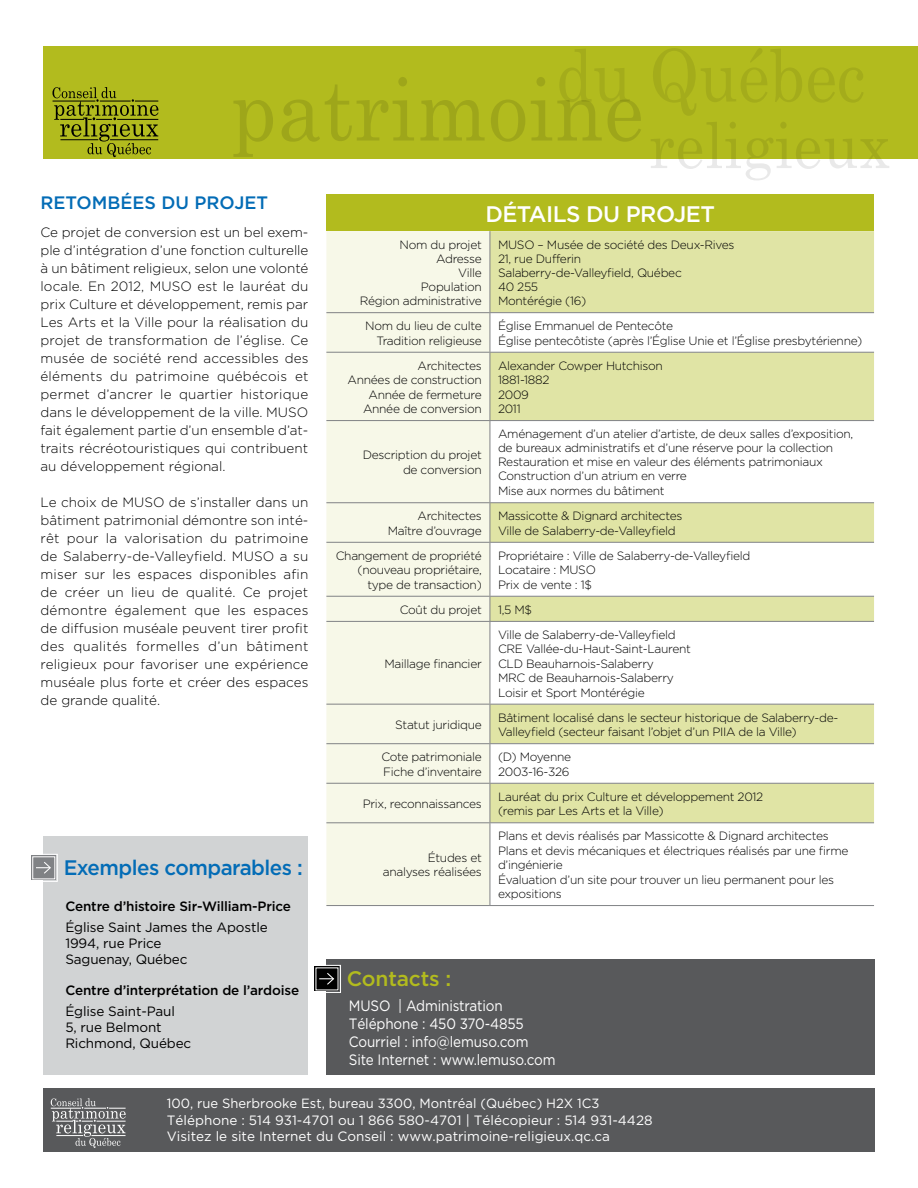
<style>
.page{position:relative;width:918px;height:1188px;background:#fff}
.page>*{position:absolute;margin:0;border:0;box-sizing:border-box;transform-origin:0 0}
.t1{font:500 22.5px "Gotham";letter-spacing:-.04em;color:#fff}
.t2{font:500 21px "Gotham";letter-spacing:-.025em;color:#036cb6}
.t3{font:500 21px "Gotham";letter-spacing:-.01em;color:#b2bb1e}
.t4{font:500 18px "Gotham";color:#036cb6}
.t5{font:15px/18px "Gotham";letter-spacing:-.01em;color:#fff;scale:.9 1}
.t6{font:300 13.5px/18px "Gotham";color:#000;text-align:justify}
.t7{font:13.5px/16.2px "Gotham";color:#fff}
.t8{font:13.5px/15.8px "Gotham";letter-spacing:-.01em;color:#000}
.t9{font:500 13.5px "Gotham";letter-spacing:-.01em;color:#000}
.t10{font:13.35px "Gotham";color:#fff}
.t11{font:300 12px/14.4px "Gotham";letter-spacing:-.025em;color:#000}
</style>
<div class="page">
<div style="left:43px;top:46px;width:875px;height:113px;background:#b2bb1e"></div>
<svg style="left:651px;top:122px;width:238px;height:58px"></svg>
<svg style="left:233px;top:100px;width:40px;height:57px"></svg>
<svg style="left:282px;top:77px;width:132px;height:65px"></svg>
<svg style="left:420px;top:100px;width:65px;height:41px"></svg>
<svg style="left:491px;top:100px;width:34px;height:42px"></svg>
<svg style="left:52px;top:87px;width:107px;height:70px"></svg>
<div style="left:327px;top:959px;width:548px;height:116px;background:#58595b"></div>
<div style="left:43px;top:836px;width:265px;height:239px;background:#d1d3d4"></div>
<svg style="left:314px;top:965px;width:27px;height:28px"></svg>
<svg style="left:31px;top:854px;width:27px;height:28px"></svg>
<svg style="left:531px;top:49px;width:110px;height:93px"></svg>
<svg style="left:653px;top:48px;width:149px;height:68px"></svg>
<svg style="left:808px;top:68px;width:55px;height:34px"></svg>
<div style="left:43px;top:1089px;width:832px;height:63px;background:#58595b"></div>
<svg style="left:51px;top:1098px;width:75px;height:50px"></svg>
<div style="left:326px;top:194px;width:548px;height:37px;background:#b2bb1e"></div>
<div style="left:326px;top:231px;width:164px;height:674px;background:#f7f8e8"></div>
<div style="left:491px;top:231px;width:383px;height:81px;background:#e0e4a5"></div>
<svg style="left:491px;top:313px;width:383px;height:511px"></svg>
<hr style="left:490px;top:231px;width:1px;height:81px;background:#808285">
<hr style="left:326px;top:312px;width:164px;height:1px;background:#808285">
<hr style="left:490px;top:312px;width:384px;height:1px;background:#808285">
<hr style="left:490px;top:313px;width:1px;height:39px;background:#808285">
<hr style="left:326px;top:352px;width:164px;height:1px;background:#808285">
<hr style="left:490px;top:352px;width:384px;height:1px;background:#808285">
<hr style="left:490px;top:353px;width:1px;height:67px;background:#808285">
<hr style="left:326px;top:420px;width:164px;height:1px;background:#808285">
<hr style="left:490px;top:420px;width:384px;height:1px;background:#808285">
<hr style="left:490px;top:421px;width:1px;height:81px;background:#808285">
<hr style="left:326px;top:502px;width:164px;height:1px;background:#808285">
<hr style="left:490px;top:502px;width:384px;height:1px;background:#808285">
<hr style="left:490px;top:503px;width:1px;height:39px;background:#808285">
<hr style="left:326px;top:542px;width:164px;height:1px;background:#808285">
<hr style="left:490px;top:542px;width:384px;height:1px;background:#808285">
<hr style="left:490px;top:543px;width:1px;height:53px;background:#808285">
<hr style="left:326px;top:596px;width:164px;height:1px;background:#808285">
<hr style="left:490px;top:596px;width:384px;height:1px;background:#808285">
<svg style="left:490px;top:597px;width:1px;height:24px"></svg>
<hr style="left:326px;top:621px;width:164px;height:1px;background:#808285">
<hr style="left:490px;top:621px;width:384px;height:1px;background:#808285">
<hr style="left:490px;top:622px;width:1px;height:82px;background:#808285">
<hr style="left:326px;top:704px;width:164px;height:1px;background:#808285">
<hr style="left:490px;top:704px;width:384px;height:1px;background:#808285">
<hr style="left:490px;top:705px;width:1px;height:38px;background:#808285">
<hr style="left:326px;top:743px;width:164px;height:1px;background:#808285">
<hr style="left:490px;top:743px;width:384px;height:1px;background:#808285">
<hr style="left:490px;top:744px;width:1px;height:39px;background:#808285">
<hr style="left:326px;top:783px;width:164px;height:1px;background:#808285">
<hr style="left:490px;top:783px;width:384px;height:1px;background:#808285">
<hr style="left:490px;top:784px;width:1px;height:38px;background:#808285">
<hr style="left:326px;top:822px;width:164px;height:1px;background:#808285">
<hr style="left:490px;top:822px;width:384px;height:1px;background:#808285">
<hr style="left:490px;top:823px;width:1px;height:82px;background:#808285">
<hr style="left:326px;top:905px;width:164px;height:1px;background:#808285">
<hr style="left:490px;top:905px;width:384px;height:1px;background:#808285">
<h3 class="t4" style="left:40px;top:193px;width:80px">Retombée</h3>
<h3 class="t4" style="left:145px;top:193px;width:125px">s du projet</h3>
<p class="t6" style="left:40px;top:223px;width:270px">Ce projet de conversion est un bel exem&shy;ple d’intégration d’une fonction culturelle à un bâtiment religieux, selon une volonté locale. En 2012, MUSO est le lauréat du prix Culture et développement, remis par Les Arts et la Ville pour la réalisation du projet de transformation de l’église. Ce musée de société rend accessibles des éléments du patrimoine québécois et permet d’ancrer le quartier historique dans le développement de la ville. MUSO fait également partie d’un ensemble d’at&shy;traits récréotouristiques qui contribuent au développement régional.</p>
<p class="t6" style="left:40px;top:493px;width:270px">Le choix de MUSO de s’installer dans un bâtiment patrimonial démontre son inté&shy;rêt pour la valorisation du patrimoine de Salaberry-de-Valleyfield. MUSO a su miser sur les espaces disponibles afin de créer un lieu de qualité. Ce projet démontre également que les espaces de diffusion muséale peuvent tirer profit des qualités formelles d’un bâtiment religieux pour favoriser une expérience muséale plus forte et créer des espaces de grande qualité.</p>
<h2 class="t2" style="left:64px;top:855px;width:241px">Exemples comparables :</h2>
<p class="t9" style="left:65px;top:898px;width:227px">Centre d’histoire Sir-William-Price</p>
<p class="t8" style="left:65px;top:919px;width:204px">Église Saint James the Apostle<br>1994, rue Price<br>Saguenay, Québec</p>
<p class="t9" style="left:65px;top:983px;width:235px">Centre d’interprétation de l’ardoise</p>
<p class="t8" style="left:65px;top:1003px;width:127px">Église Saint-Paul<br>5, rue Belmont<br>Richmond, Québec</p>
<h1 class="t1" style="left:485px;top:201px;width:231px">Détai ls du projet</h1>
<p class="t11" style="left:360px;top:237px;width:124px;text-align:right">Nom du projet<br>Adresse<br>Ville<br>Population<br>Région administrative</p>
<p class="t11" style="left:498px;top:237px;width:238px">MUSO – Musée de société des Deux-Rives<br>21, rue Dufferin<br>Salaberry-de-Valleyfield, Québec<br>40 255<br>Montérégie (16)</p>
<p class="t11" style="left:365px;top:319px;width:118px;text-align:right">Nom du lieu de culte<br>Tradition religieuse</p>
<p class="t11" style="left:498px;top:319px;width:366px">Église Emmanuel de Pentecôte<br>Église pentecôtiste (après l’Église Unie et l’Église presbytérienne)</p>
<p class="t11" style="left:348px;top:358px;width:136px;text-align:right">Architectes<br>Années de construction<br>Année de fermeture<br>Année de conversion</p>
<p class="t11" style="left:498px;top:358px;width:166px">Alexander Cowper Hutchison<br>1881-1882<br>2009<br>2011</p>
<p class="t11" style="left:363px;top:448px;width:121px;text-align:right">Description du projet de conversion</p>
<p class="t11" style="left:498px;top:427px;width:357px">Aménagement d’un atelier d’artiste, de deux salles d’exposition, de bureaux administratifs et d’une réserve pour la collection Restauration et mise en valeur des éléments patrimoniaux Construction d’un atrium en verre<br>Mise aux normes du bâtiment</p>
<p class="t11" style="left:388px;top:509px;width:96px;text-align:right">Architectes<br>Maître d’ouvrage</p>
<p class="t11" style="left:498px;top:509px;width:186px">Massicotte &amp; Dignard architectes<br>Ville de Salaberry-de-Valleyfield</p>
<p class="t11" style="left:336px;top:548px;width:148px;text-align:right">Changement de propriété (nouveau propriétaire, type de transaction)</p>
<p class="t11" style="left:498px;top:548px;width:254px">Propriétaire : Ville de Salaberry-de-Valleyfield<br>Locataire : MUSO<br>Prix de vente : 1$</p>
<p class="t11" style="left:400px;top:602px;width:84px">Coût du projet</p>
<p class="t11" style="left:498px;top:602px;width:36px">1,5 M$</p>
<p class="t11" style="left:384px;top:656px;width:99px">Maillage financier</p>
<p class="t11" style="left:498px;top:627px;width:194px">Ville de Salaberry-de-Valleyfield<br>CRE Vallée-du-Haut-Saint-Laurent<br>CLD Beauharnois-Salaberry<br>MRC de Beauharnois-Salaberry<br>Loisir et Sport Montérégie</p>
<p class="t11" style="left:395px;top:717px;width:88px">Statut juridique</p>
<p class="t11" style="left:498px;top:710px;width:342px">Bâtiment localisé dans le secteur historique de Salaberry-de-<br>Valleyfield (secteur faisant l’objet d’un PIIA de la Ville)</p>
<p class="t11" style="left:381px;top:750px;width:102px">Cote patrimoniale<br>Fiche d’inventaire</p>
<p class="t11" style="left:498px;top:750px;width:75px">(D) Moyenne<br>2003-16-326</p>
<p class="t11" style="left:363px;top:796px;width:121px">Prix, reconnaissances</p>
<p class="t11" style="left:498px;top:789px;width:267px">Lauréat du prix Culture et développement 2012 (remis par Les Arts et la Ville)</p>
<p class="t11" style="left:383px;top:850px;width:100px;text-align:right">Études et analyses réalisées</p>
<p class="t11" style="left:498px;top:829px;width:352px">Plans et devis réalisés par Massicotte &amp; Dignard architectes Plans et devis mécaniques et électriques réalisés par une firme d’ingénierie<br>Évaluation d’un site pour trouver un lieu permanent pour les expositions</p>
<h2 class="t3" style="left:347px;top:966px;width:106px">Contacts :</h2>
<p class="t5" style="left:349px;top:996px;width:231px">MUSO | Administration<br>Téléphone : 450 370-4855<br>Courriel : info@lemuso.com<br>Site Internet : www.lemuso.com</p>
<p class="t10" style="left:167px;top:1096px;width:434px">100, rue Sherbrooke Est, bureau 3300, Montréal (Québec) H2X 1C3</p>
<p class="t7" style="left:167px;top:1111px;width:487px">Téléphone : 514 931-4701 ou 1 866 580-4701 | Télécopieur : 514 931-4428<br>Visitez le site Internet du Conseil : www.patrimoine-religieux.qc.ca</p>
</div>
